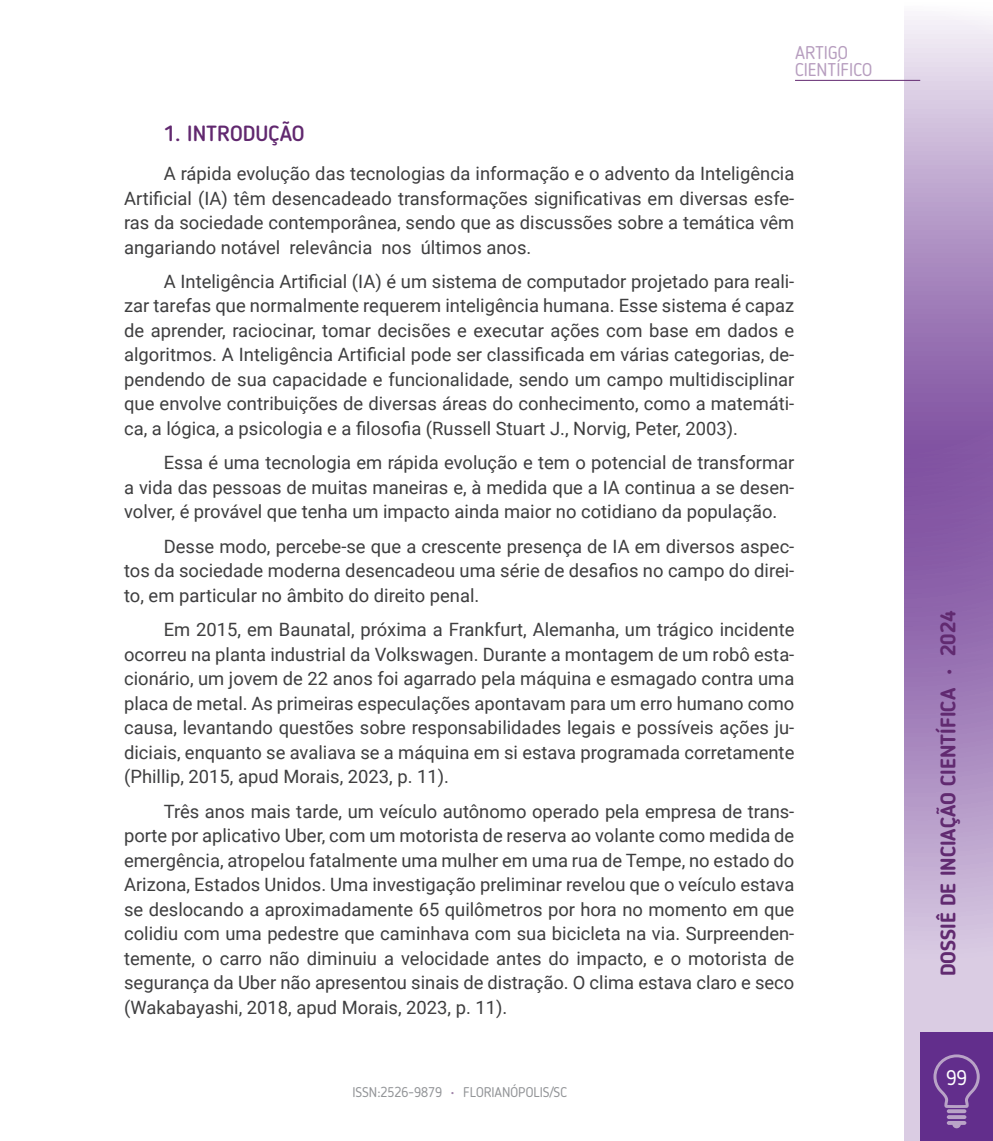
<style>
.page{position:relative;width:993px;height:1141px;background:#fff}
.page>*{position:absolute;margin:0;border:0;box-sizing:border-box;transform-origin:0 0}
.t1{font:500 21.88px "Blogger Sans";color:#61286f}
.t2{font:700 21px "Blogger Sans";color:#612a70}
.t3{font:21px "Blogger Sans";color:#fff}
.t4{font:18.38px/24.5px "Roboto";color:#3e3e3f;text-align:justify}
.t5{font:18.38px/17.5px "Blogger Sans";color:#b79ebf}
.t6{font:14px "Blogger Sans";color:#939598}
.s1{color:#9f81a7}
</style>
<div class="page">
<svg style="left:903px;top:16px;width:89px;height:1125px;background:#b194c5"></svg>
<hr style="left:794px;top:80px;width:125px;height:1px;background:#61286f">
<div style="left:919px;top:1033px;width:73px;height:108px;background:#622e8c"></div>
<svg style="left:946px;top:1121px;width:20px;height:7px"></svg>
<svg style="left:946px;top:1115px;width:20px;height:4px"></svg>
<svg style="left:946px;top:1109px;width:20px;height:4px"></svg>
<svg style="left:933px;top:1054px;width:46px;height:54px"></svg>
<p class="t5" style="left:794px;top:43px;width:79px">ARTIGO<br>CIENTÍFICO</p>
<p class="t1" style="left:164px;top:120px;width:142px">1. INTRODUÇÃO</p>
<p class="t4" style="left:124px;top:161px;width:671px;text-indent:40px">A rápida evolução das tecnologias da informação e o advento da Inteligência Artificial (IA) têm desencadeado transformações significativas em diversas esfe&shy;ras da sociedade contemporânea, sendo que as discussões sobre a temática vêm angariando notável relevância nos últimos anos.</p>
<p class="t4" style="left:124px;top:268px;width:671px;text-indent:40px">A Inteligência Artificial (IA) é um sistema de computador projetado para reali&shy;zar tarefas que normalmente requerem inteligência humana. Esse sistema é capaz de aprender, raciocinar, tomar decisões e executar ações com base em dados e algoritmos. A Inteligência Artificial pode ser classificada em várias categorias, de&shy;pendendo de sua capacidade e funcionalidade, sendo um campo multidisciplinar que envolve contribuições de diversas áreas do conhecimento, como a matemáti&shy;ca, a lógica, a psicologia e a filosofia (Russell Stuart J., Norvig, Peter, 2003).</p>
<p class="t4" style="left:124px;top:450px;width:671px;text-indent:40px">Essa é uma tecnologia em rápida evolução e tem o potencial de transformar a vida das pessoas de muitas maneiras e, à medida que a IA continua a se desen&shy;volver, é provável que tenha um impacto ainda maior no cotidiano da população.</p>
<p class="t4" style="left:124px;top:533px;width:671px;text-indent:40px">Desse modo, percebe-se que a crescente presença de IA em diversos aspec&shy;tos da sociedade moderna desencadeou uma série de desafios no campo do direi&shy;to, em particular no âmbito do direito penal.</p>
<p class="t4" style="left:124px;top:617px;width:671px;text-indent:40px">Em 2015, em Baunatal, próxima a Frankfurt, Alemanha, um trágico incidente ocorreu na planta industrial da Volkswagen. Durante a montagem de um robô esta&shy;cionário, um jovem de 22 anos foi agarrado pela máquina e esmagado contra uma placa de metal. As primeiras especulações apontavam para um erro humano como causa, levantando questões sobre responsabilidades legais e possíveis ações ju&shy;diciais, enquanto se avaliava se a máquina em si estava programada corretamente (Phillip, 2015, apud Morais, 2023, p. 11).</p>
<p class="t4" style="left:124px;top:798px;width:671px;text-indent:40px">Três anos mais tarde, um veículo autônomo operado pela empresa de trans&shy;porte por aplicativo Uber, com um motorista de reserva ao volante como medida de emergência, atropelou fatalmente uma mulher em uma rua de Tempe, no estado do Arizona, Estados Unidos. Uma investigação preliminar revelou que o veículo estava se deslocando a aproximadamente 65 quilômetros por hora no momento em que colidiu com uma pedestre que caminhava com sua bicicleta na via. Surpreenden&shy;temente, o carro não diminuiu a velocidade antes do impacto, e o motorista de segurança da Uber não apresentou sinais de distração. O clima estava claro e seco (Wakabayashi, 2018, apud Morais, 2023, p. 11).</p>
<p class="t6" style="left:352px;top:1084px;width:216px">ISSN:2526-9879 <span class="s1">•</span> FLORIANÓPOLIS/SC</p>
<p class="t2" style="left:934px;top:976px;width:367px;rotate:-90deg">DOSSIÊ DE INCIAÇÃO CIENTÍFICA • 2024</p>
<p class="t3" style="left:945px;top:1065px;width:22px">99</p>
</div>
